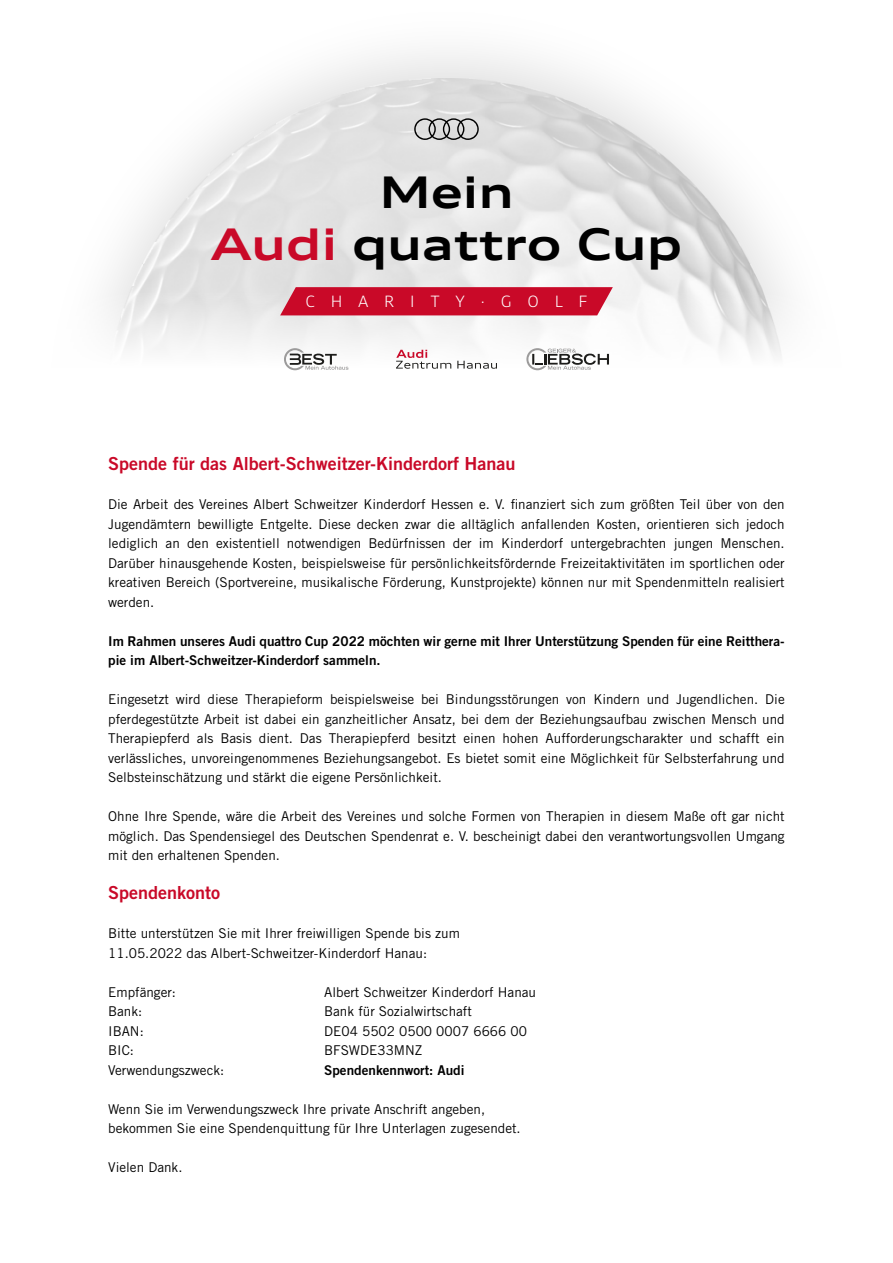
<style>
.page{position:relative;width:893px;height:1263px;background:#fff}
.page>*{position:absolute;margin:0;border:0;box-sizing:border-box;transform-origin:0 0}
.t1{font:700 expanded 43.8px/52.7px "Audi Type";color:#000;text-align:center}
.t2{font:18px "Trade Gothic LT Std Bd 2";color:#c90928}
.t3{font:300 expanded 15.6px "Audi Type";letter-spacing:1em;color:#fff}
.t4{font:13.5px/19.5px "Trade Gothic LT Std";color:#000;text-align:justify}
.t5{font:13.5px/19.5px "Trade Gothic LT Std Bd 2";color:#000}
.s1{color:#c90928}
</style>
<div class="page">
<img style="left:106px;top:79px;width:681px;height:211px">
<svg style="left:82px;top:290px;width:729px;height:81px"></svg>
<svg style="left:414px;top:118px;width:65px;height:22px"></svg>
<svg style="left:396px;top:350px;width:101px;height:19px"></svg>
<svg style="left:284px;top:348px;width:64px;height:22px"></svg>
<svg style="left:526px;top:348px;width:83px;height:22px"></svg>
<svg style="left:280px;top:287px;width:333px;height:28px"></svg>
<h1 class="t1" style="left:211px;top:165px;width:473px">Mein<br><span class="s1">Audi</span> quattro Cup</h1>
<p class="t3" style="left:305px;top:292px;width:283px">CHARITY·GOLF</p>
<h2 class="t2" style="left:108px;top:453px;width:409px">Spende für das Albert-Schweitzer-Kinderdorf Hanau</h2>
<p class="t4" style="left:108px;top:495px;width:678px">Die Arbeit des Vereines Albert Schweitzer Kinderdorf Hessen e. V. finanziert sich zum größten Teil über von den Jugendämtern bewilligte Entgelte. Diese decken zwar die alltäglich anfallenden Kosten, orientieren sich jedoch lediglich an den existentiell notwendigen Bedürfnissen der im Kinderdorf untergebrachten jungen Menschen.<br>Darüber hinausgehende Kosten, beispielsweise für persönlichkeitsfördernde Freizeitaktivitäten im sportlichen oder kreativen Bereich (Sportvereine, musikalische Förderung, Kunstprojekte) können nur mit Spendenmitteln realisiert werden.</p>
<p class="t5" style="left:108px;top:631px;width:678px">Im Rahmen unseres Audi quattro Cup 2022 möchten wir gerne mit Ihrer Unterstützung Spenden für eine Reitthera&shy;pie im Albert-Schweitzer-Kinderdorf sammeln.</p>
<p class="t4" style="left:108px;top:690px;width:678px">Eingesetzt wird diese Therapieform beispielsweise bei Bindungsstörungen von Kindern und Jugendlichen. Die pferdegestützte Arbeit ist dabei ein ganzheitlicher Ansatz, bei dem der Beziehungsaufbau zwischen Mensch und Therapiepferd als Basis dient. Das Therapiepferd besitzt einen hohen Aufforderungscharakter und schafft ein verlässliches, unvoreingenommenes Beziehungsangebot. Es bietet somit eine Möglichkeit für Selbsterfahrung und Selbsteinschätzung und stärkt die eigene Persönlichkeit.</p>
<p class="t4" style="left:108px;top:806px;width:678px">Ohne Ihre Spende, wäre die Arbeit des Vereines und solche Formen von Therapien in diesem Maße oft gar nicht möglich. Das Spendensiegel des Deutschen Spendenrat e. V. bescheinigt dabei den verantwortungsvollen Umgang mit den erhaltenen Spenden.</p>
<h2 class="t2" style="left:108px;top:882px;width:114px">Spendenkonto</h2>
<p class="t4" style="left:108px;top:924px;width:353px">Bitte unterstützen Sie mit Ihrer freiwilligen Spende bis zum<br>11.05.2022 das Albert-Schweitzer-Kinderdorf Hanau:</p>
<p class="t4" style="left:108px;top:982px;width:69px">Empfänger:</p>
<p class="t4" style="left:324px;top:982px;width:213px">Albert Schweitzer Kinderdorf Hanau</p>
<p class="t4" style="left:108px;top:1002px;width:36px">Bank:</p>
<p class="t4" style="left:324px;top:1002px;width:149px">Bank für Sozialwirtschaft</p>
<p class="t4" style="left:108px;top:1021px;width:37px">IBAN:</p>
<p class="t4" style="left:324px;top:1021px;width:204px">DE04 5502 0500 0007 6666 00</p>
<p class="t4" style="left:108px;top:1041px;width:27px">BIC:</p>
<p class="t4" style="left:324px;top:1041px;width:100px">BFSWDE33MNZ</p>
<p class="t4" style="left:108px;top:1060px;width:118px">Verwendungszweck:</p>
<p class="t5" style="left:324px;top:1060px;width:142px">Spendenkennwort: Audi</p>
<p class="t4" style="left:108px;top:1099px;width:414px">Wenn Sie im Verwendungszweck Ihre private Anschrift angeben, bekommen Sie eine Spendenquittung für Ihre Unterlagen zugesendet.</p>
<p class="t4" style="left:108px;top:1158px;width:76px">Vielen Dank.</p>
</div>
